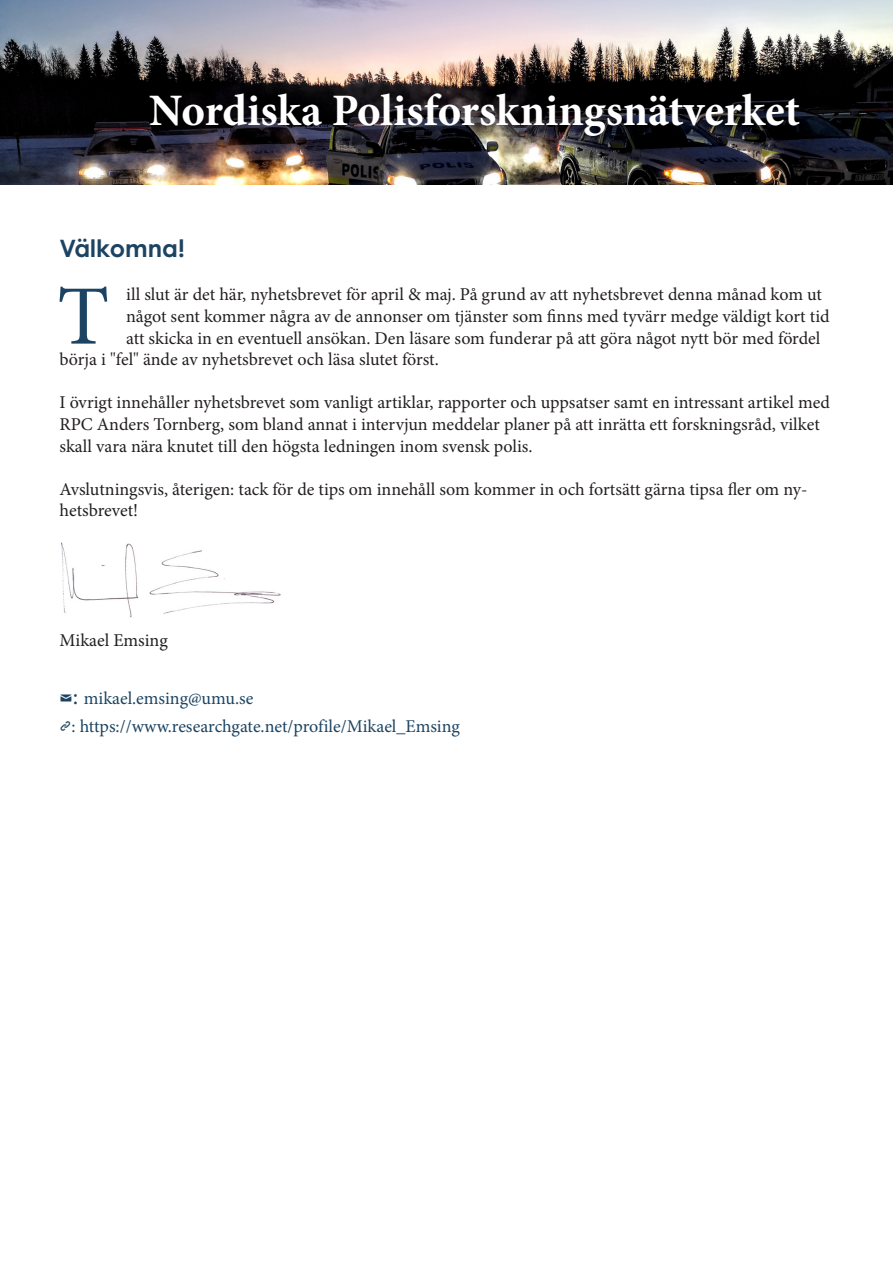
<style>
.page{position:relative;width:893px;height:1263px;background:#fff}
.page>*{position:absolute;margin:0;border:0;box-sizing:border-box;transform-origin:0 0}
.t1{font:84.45px "Minion Pro";color:#1c4462}
.t2{font:700 45px "Minion Pro";letter-spacing:-.005em;color:#fff}
.Nyhetsbrev_Huvudrubr{font:700 24px "Century Gothic Pro";color:#1c4462}
.t3{font:18px/21.6px "Minion Pro";color:#231f20}
.t4{font:18px "Minion Pro";color:#1c4462}
.s1{font-family:"Entypo";font-size:24px}
.s2{font-size:24px}
</style>
<div class="page">
<img style="left:0;top:0;width:893px;height:185px">
<img style="left:61px;top:542px;width:220px;height:76px">
<p class="t2" style="left:149px;top:79px;width:652px">Nordiska Polisforskningsnätverket</p>
<p class="Nyhetsbrev_Huvudrubr" style="left:60px;top:234px;width:127px">Välkomna!</p>
<p class="t1" style="left:57px;top:260px;width:54px">T</p>
<p class="t3" style="left:126px;top:284px;width:697px">ill slut är det här, nyhetsbrevet för april &amp; maj. På grund av att nyhetsbrevet denna månad kom ut</p>
<p class="t3" style="left:126px;top:306px;width:705px">något sent kommer några av de annonser om tjänster som finns med tyvärr medge väldigt kort tid</p>
<p class="t3" style="left:126px;top:327px;width:696px">att skicka in en eventuell ansökan. Den läsare som funderar på att göra något nytt bör med fördel</p>
<p class="t3" style="left:60px;top:349px;width:381px">börja i "fel" ände av nyhetsbrevet och läsa slutet först.</p>
<p class="t3" style="left:60px;top:392px;width:772px">I övrigt innehåller nyhetsbrevet som vanligt artiklar, rapporter och uppsatser samt en intressant artikel med<br>RPC Anders Tornberg, som bland annat i intervjun meddelar planer på att inrätta ett forskningsråd, vilket skall vara nära knutet till den högsta ledningen inom svensk polis.</p>
<p class="t3" style="left:60px;top:478px;width:749px">Avslutningsvis, återigen: tack för de tips om innehåll som kommer in och fortsätt gärna tipsa fler om ny&shy;hetsbrevet!</p>
<p class="t3" style="left:60px;top:630px;width:110px">Mikael Emsing</p>
<p class="t4" style="left:60px;top:686px;width:196px"><span class="s1">%</span><span class="s2">:</span> mikael.emsing@umu.se</p>
<p class="t4" style="left:60px;top:715px;width:402px"><span class="s1">&gt;</span>: https://www.researchgate.net/profile/Mikael_Emsing</p>
</div>
